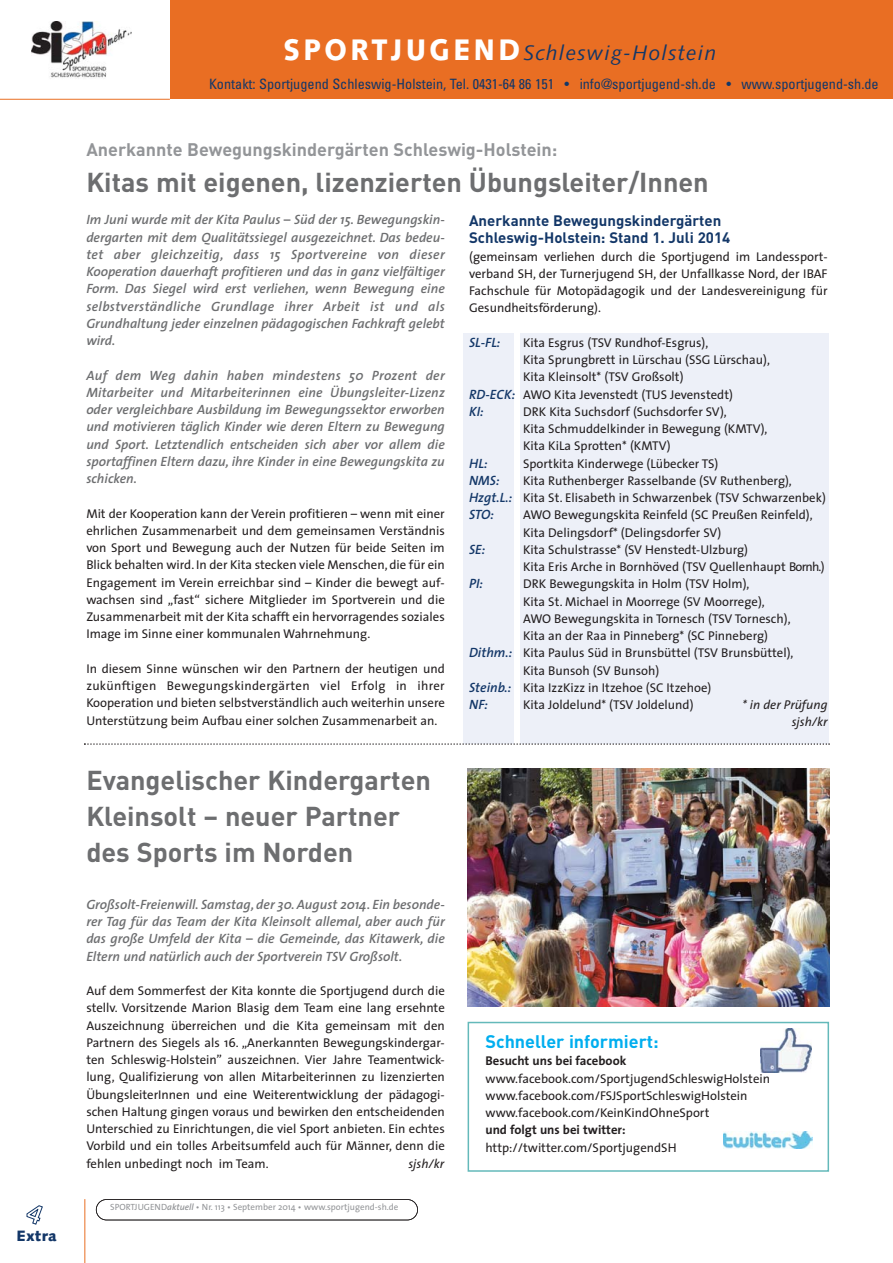
<style>
.page{position:relative;width:893px;height:1263px;background:#fff}
.page>*{position:absolute;margin:0;border:0;box-sizing:border-box;transform-origin:0 0}
.t1{font:700 27px/36px "DIN";color:#6d6e70}
.t2{font:italic 21px "Syntax";letter-spacing:.055em;color:#133768}
.t3{font:700 18px "DIN";color:#939598}
.t4{font:700 18px "DIN";color:#00aeef}
.t5{font:700 15px/17.2px "DIN";color:#133768}
.t6{font:900 15px "Syntax";letter-spacing:.03em;color:#133768}
.t7{font:condensed 14.25px "Univers";color:#133768}
.t8{font:italic 600 13.5px/17.2px "The Sans";color:#6d6e70;text-align:justify}
.t9{font:italic 600 13.5px "The Sans";color:#133768}
.t10{font:12.75px/17.2px "The Sans";color:#231f20}
.t11{font:700 12.75px "The Sans";color:#231f20}
.t12{font:italic 12.75px/17.2px "The Sans";color:#231f20;text-align:right}
.t13{font:9px "The Sans";color:#939598}
.s1{font-weight:900;font-style:normal;font-size:29.7px;color:#fff}
.s2{font-weight:600;font-style:italic;font-size:13.5px;color:#133768}
.s3{font-weight:600;font-style:italic}
</style>
<div class="page">
<div style="left:463px;top:334px;width:51px;height:410px;background:#edf0f8"></div>
<div style="left:520px;top:333px;width:309px;height:411px;background:#edf0f8"></div>
<div style="left:170px;top:0;width:722px;height:98px;background:#e96e23"></div>
<img style="left:31px;top:21px;width:101px;height:57px">
<hr style="left:0;top:99px;width:170px;height:1px;background:#e96e23">
<div style="left:96px;top:1199px;width:322px;height:21px;border:2px solid #231f20;border-radius:11px"></div>
<hr style="left:84px;top:1199px;width:1px;height:64px;background:#e96e23">
<div style="left:468px;top:1022px;width:361px;height:150px;border:2px solid #64b9ba"></div>
<img style="left:761px;top:1028px;width:51px;height:44px">
<img style="left:723px;top:1132px;width:90px;height:16px">
<svg style="left:84px;top:743px;width:746px;height:2px"></svg>
<img style="left:468px;top:769px;width:361px;height:237px">
<p class="t6" style="left:17px;top:1230px;width:42px">Extra</p>
<h2 class="t2" style="left:283px;top:44px;width:434px"><span class="s1">SPORTJUGEND</span>Schleswig-Holstein</h2>
<p class="t7" style="left:209px;top:79px;width:671px">Kontakt: Sportjugend Schleswig-Holstein, Tel. 0431-64 86 151 • info@sportjugend-sh.de • www.sportjugend-sh.de</p>
<h3 class="t3" style="left:86px;top:143px;width:472px">Anerkannte Bewegungskindergärten Schleswig-Holstein:</h3>
<h1 class="t1" style="left:86px;top:167px;width:624px">Kitas mit eigenen, lizenzierten Übungsleiter/Innen</h1>
<p class="t8" style="left:86px;top:212px;width:360px">Im Juni wurde mit der Kita Paulus – Süd der 15. Bewegungskin&shy;dergarten mit dem Qualitätssiegel ausgezeichnet. Das bedeu&shy;tet aber gleichzeitig, dass 15 Sportvereine von dieser Kooperation dauerhaft profitieren und das in ganz vielfältiger Form. Das Siegel wird erst verliehen, wenn Bewegung eine selbstverständliche Grundlage ihrer Arbeit ist und als Grundhaltung jeder einzelnen pädagogischen Fachkraft gelebt wird.</p>
<p class="t8" style="left:86px;top:368px;width:360px">Auf dem Weg dahin haben mindestens 50 Prozent der Mitarbeiter und Mitarbeiterinnen eine Übungsleiter-Lizenz oder vergleichbare Ausbildung im Bewegungssektor erworben und motivieren täglich Kinder wie deren Eltern zu Bewegung und Sport. Letztendlich entscheiden sich aber vor allem die sportaffinen Eltern dazu, ihre Kinder in eine Bewegungskita zu schicken.</p>
<p class="t10" style="left:86px;top:506px;width:360px;text-align:justify">Mit der Kooperation kann der Verein profitieren – wenn mit einer ehrlichen Zusammenarbeit und dem gemeinsamen Verständnis von Sport und Bewegung auch der Nutzen für beide Seiten im Blick behalten wird. In der Kita stecken viele Menschen, die für ein Engagement im Verein erreichbar sind – Kinder die bewegt auf&shy;wachsen sind „fast“ sichere Mitglieder im Sportverein und die Zusammenarbeit mit der Kita schafft ein hervorragendes soziales Image im Sinne einer kommunalen Wahrnehmung.</p>
<p class="t10" style="left:86px;top:661px;width:360px;text-align:justify">In diesem Sinne wünschen wir den Partnern der heutigen und zukünftigen Bewegungskindergärten viel Erfolg in ihrer Kooperation und bieten selbstverständlich auch weiterhin unsere Unterstützung beim Aufbau einer solchen Zusammenarbeit an.</p>
<p class="t5" style="left:469px;top:214px;width:263px">Anerkannte Bewegungskindergärten<br>Schleswig-Holstein: Stand 1. Juli 2014</p>
<p class="t10" style="left:469px;top:249px;width:360px;text-align:justify">(gemeinsam verliehen durch die Sportjugend im Landessport&shy;verband SH, der Turnerjugend SH, der Unfallkasse Nord, der IBAF Fachschule für Motopädagogik und der Landesvereinigung für Gesundheitsförderung).</p>
<p class="t9" style="left:469px;top:337px;width:33px">SL-FL:</p>
<p class="t10" style="left:523px;top:335px;width:187px">Kita Esgrus (TSV Rundhof-Esgrus),</p>
<p class="t10" style="left:523px;top:353px;width:248px">Kita Sprungbrett in Lürschau (SSG Lürschau),</p>
<p class="t10" style="left:523px;top:370px;width:162px">Kita Kleinsolt* (TSV Großsolt)</p>
<p class="t10" style="left:469px;top:387px;width:265px"><span class="s2">RD-ECK:</span> AWO Kita Jevenstedt (TUS Jevenstedt)</p>
<p class="t9" style="left:469px;top:406px;width:16px">KI:</p>
<p class="t10" style="left:523px;top:404px;width:246px">DRK Kita Suchsdorf (Suchsdorfer SV),<br>Kita Schmuddelkinder in Bewegung (KMTV),<br>Kita KiLa Sprotten* (KMTV)</p>
<p class="t9" style="left:469px;top:458px;width:20px">HL:</p>
<p class="t10" style="left:523px;top:456px;width:197px">Sportkita Kinderwege (Lübecker TS)</p>
<p class="t9" style="left:469px;top:475px;width:32px">NMS:</p>
<p class="t10" style="left:469px;top:473px;width:358px;text-indent:54px">Kita Ruthenberger Rasselbande (SV Ruthenberg),<br><span class="s2">Hzgt.L.:</span> Kita St. Elisabeth in Schwarzenbek (TSV Schwarzenbek)</p>
<p class="t9" style="left:469px;top:510px;width:26px">STO:</p>
<p class="t10" style="left:523px;top:508px;width:291px">AWO Bewegungskita Reinfeld (SC Preußen Reinfeld),<br>Kita Delingsdorf* (Delingsdorfer SV)</p>
<p class="t9" style="left:469px;top:544px;width:18px">SE:</p>
<p class="t10" style="left:523px;top:542px;width:303px">Kita Schulstrasse* (SV Henstedt-Ulzburg)<br>Kita Eris Arche in Bornhöved (TSV Quellenhaupt Bornh.)</p>
<p class="t9" style="left:469px;top:579px;width:15px">PI:</p>
<p class="t10" style="left:523px;top:577px;width:228px">DRK Bewegungskita in Holm (TSV Holm),</p>
<p class="t10" style="left:523px;top:594px;width:243px">Kita St. Michael in Moorrege (SV Moorrege),</p>
<p class="t10" style="left:523px;top:611px;width:269px">AWO Bewegungskita in Tornesch (TSV Tornesch),</p>
<p class="t10" style="left:523px;top:629px;width:246px">Kita an der Raa in Pinneberg* (SC Pinneberg)</p>
<p class="t10" style="left:469px;top:646px;width:326px"><span class="s2">Dithm.:</span> Kita Paulus Süd in Brunsbüttel (TSV Brunsbüttel),</p>
<p class="t10" style="left:523px;top:663px;width:138px">Kita Bunsoh (SV Bunsoh)</p>
<p class="t10" style="left:469px;top:680px;width:244px"><span class="s2">Steinb.:</span> Kita IzzKizz in Itzehoe (SC Itzehoe)</p>
<p class="t9" style="left:469px;top:699px;width:21px">NF:</p>
<p class="t10" style="left:523px;top:698px;width:172px">Kita Joldelund* (TSV Joldelund)</p>
<p class="t12" style="left:742px;top:698px;width:87px">* in der Prüfung sjsh/kr</p>
<h1 class="t1" style="left:86px;top:765px;width:346px">Evangelischer Kindergarten<br>Kleinsolt – neuer Partner des Sports im Norden</h1>
<p class="t8" style="left:86px;top:897px;width:360px">Großsolt-Freienwill. Samstag, der 30. August 2014. Ein besonde&shy;rer Tag für das Team der Kita Kleinsolt allemal, aber auch für das große Umfeld der Kita – die Gemeinde, das Kitawerk, die Eltern und natürlich auch der Sportverein TSV Großsolt.</p>
<p class="t10" style="left:86px;top:983px;width:360px;text-align:justify">Auf dem Sommerfest der Kita konnte die Sportjugend durch die stellv. Vorsitzende Marion Blasig dem Team eine lang ersehnte Auszeichnung überreichen und die Kita gemeinsam mit den Partnern des Siegels als 16. „Anerkannten Bewegungskindergar&shy;ten Schleswig-Holstein” auszeichnen. Vier Jahre Teamentwick&shy;lung, Qualifizierung von allen Mitarbeiterinnen zu lizenzierten ÜbungsleiterInnen und eine Weiterentwicklung der pädagogi&shy;schen Haltung gingen voraus und bewirken den entscheidenden Unterschied zu Einrichtungen, die viel Sport anbieten. Ein echtes Vorbild und ein tolles Arbeitsumfeld auch für Männer, denn die fehlen unbedingt noch im Team.</p>
<p class="t12" style="left:408px;top:1156px;width:37px">sjsh/kr</p>
<p class="t13" style="left:110px;top:1204px;width:290px">SPORTJUGEND<span class="s3">aktuell</span> • Nr. 113 • September 2014 • www.sportjugend-sh.de</p>
<h3 class="t4" style="left:485px;top:1035px;width:175px">Schneller informiert:</h3>
<p class="t11" style="left:485px;top:1056px;width:142px">Besucht uns bei facebook</p>
<p class="t10" style="left:485px;top:1071px;width:286px">www.facebook.com/SportjugendSchleswigHolstein www.facebook.com/FSJSportSchleswigHolstein www.facebook.com/KeinKindOhneSport</p>
<p class="t11" style="left:485px;top:1125px;width:142px">und folgt uns bei twitter:</p>
<p class="t10" style="left:485px;top:1140px;width:193px">http://twitter.com/SportjugendSH</p>
</div>
